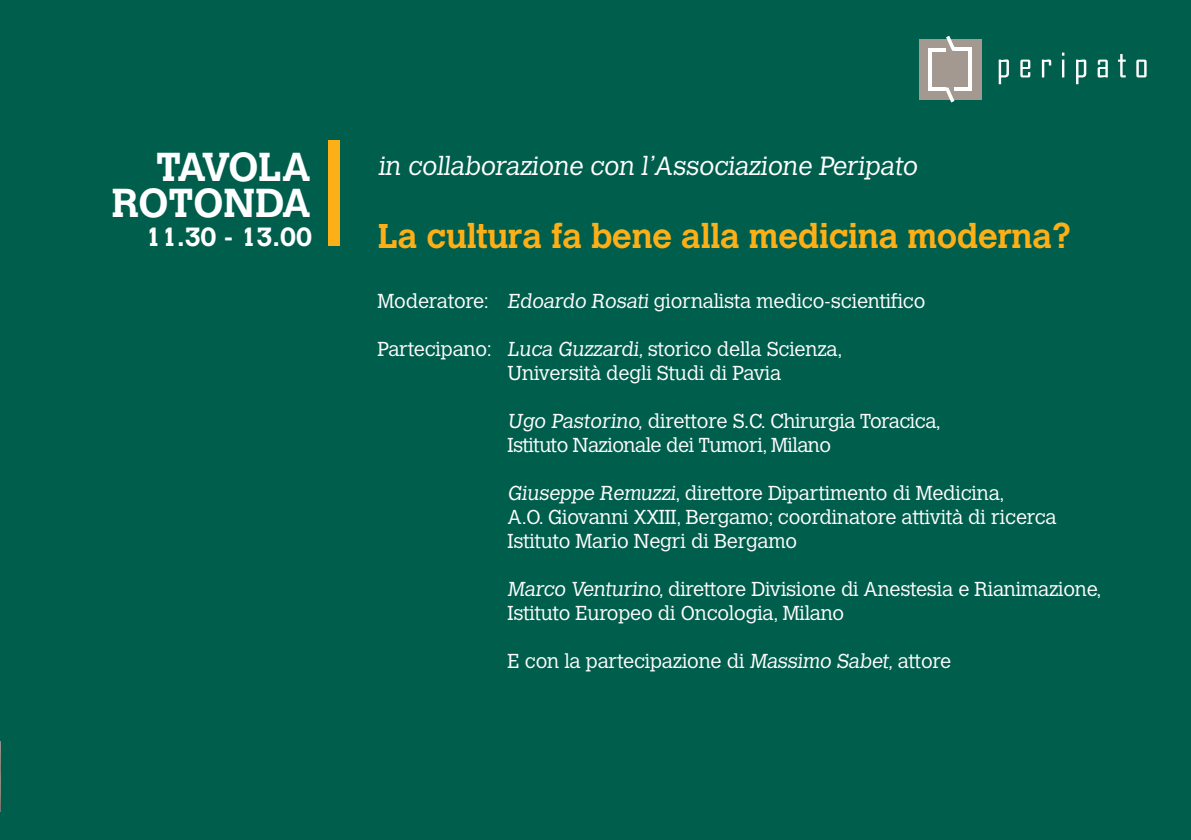
<style>
.page{position:relative;width:1191px;height:840px;background:#fff}
.page>*{position:absolute;margin:0;border:0;box-sizing:border-box;transform-origin:0 0}
.t1{font:700 40px "Calvert MT Std";color:#fff}
.t2{font:700 34px "Calvert MT Std";letter-spacing:-.01em;color:#fcaf17}
.t3{font:300 26px "Calvert MT Std";color:#fff}
.t4{font:700 26px "Calvert MT Std";color:#fff}
.t5{font:300 20px/24px "Calvert MT Std";letter-spacing:-.01em;color:#fff}
</style>
<div class="page">
<div style="left:0;top:0;width:1191px;height:839px;background:#005e4c"></div>
<div style="left:328px;top:140px;width:12px;height:106px;background:#fcaf17"></div>
<div style="left:918px;top:39px;width:63px;height:60px;background:#a39990"></div>
<svg style="left:998px;top:59px;width:11px;height:25px"></svg>
<svg style="left:1020px;top:60px;width:10px;height:17px"></svg>
<svg style="left:1041px;top:59px;width:10px;height:18px"></svg>
<svg style="left:1062px;top:53px;width:2px;height:24px"></svg>
<svg style="left:1076px;top:59px;width:10px;height:25px"></svg>
<svg style="left:1097px;top:60px;width:10px;height:17px"></svg>
<svg style="left:1118px;top:54px;width:7px;height:23px"></svg>
<svg style="left:1136px;top:60px;width:10px;height:17px"></svg>
<hr style="left:928px;top:48px;width:4px;height:43px;background:#fff">
<hr style="left:928px;top:87px;width:18px;height:4px;background:#fff">
<hr style="left:928px;top:48px;width:18px;height:3px;background:#fff">
<svg style="left:944px;top:87px;width:10px;height:15px"></svg>
<hr style="left:968px;top:47px;width:4px;height:43px;background:#fff">
<hr style="left:954px;top:47px;width:18px;height:4px;background:#fff">
<hr style="left:954px;top:87px;width:18px;height:3px;background:#fff">
<svg style="left:946px;top:36px;width:9px;height:15px"></svg>
<img style="left:0;top:741px;width:1px;height:70px">
<h1 class="t1" style="left:156px;top:142px;width:27px">TAVOLA</h1>
<h1 class="t1" style="left:111px;top:178px;width:30px">ROTONDA</h1>
<h3 class="t4" style="left:145px;top:221px;width:168px">11.30 - 13.00</h3>
<h3 class="t3" style="left:378px;top:151px;width:544px">in collaborazione con l’Associazione Peripato</h3>
<h2 class="t2" style="left:378px;top:214px;width:694px">La cultura fa bene alla medicina moderna?</h2>
<p class="t5" style="left:377px;top:289px;width:549px">Moderatore: Edoardo Rosati giornalista medico-scientifico</p>
<p class="t5" style="left:507px;top:337px;width:336px;text-indent:-130px">Partecipano: Luca Guzzardi, storico della Scienza,<br>Università degli Studi di Pavia</p>
<p class="t5" style="left:507px;top:409px;width:435px">Ugo Pastorino, direttore S.C. Chirurgia Toracica,<br>Istituto Nazionale dei Tumori, Milano</p>
<p class="t5" style="left:507px;top:481px;width:550px">Giuseppe Remuzzi, direttore Dipartimento di Medicina,<br>A.O. Giovanni XXIII, Bergamo; coordinatore attività di ricerca<br>Istituto Mario Negri di Bergamo</p>
<p class="t5" style="left:507px;top:577px;width:595px">Marco Venturino, direttore Divisione di Anestesia e Rianimazione,<br>Istituto Europeo di Oncologia, Milano</p>
<p class="t5" style="left:507px;top:649px;width:445px">E con la partecipazione di Massimo Sabet, attore</p>
</div>
